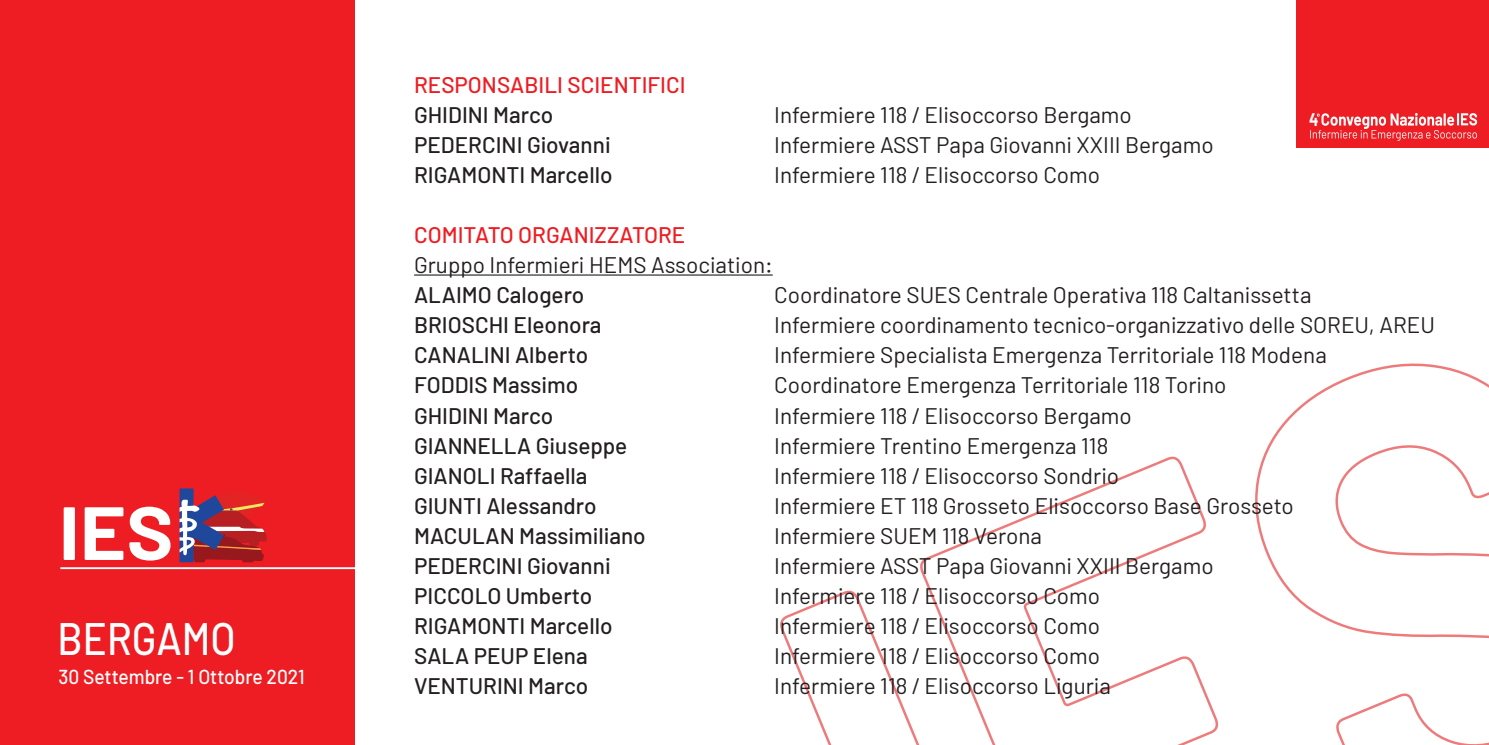
<style>
.page{position:relative;width:1489px;height:745px;background:#fff}
.page>*{position:absolute;margin:0;border:0;box-sizing:border-box;transform-origin:0 0}
.t1{font:700 75.25px "Barlow";color:#fff;scale:1.06 1}
.t2{font:500 45.5px "Barlow";color:#fff;scale:.89 1}
.t3{font:22.5px "Barlow";color:#231f20}
.t4{font:500 22.5px "Barlow";color:#231f20}
.t5{font:500 22.5px "Barlow";color:#ee1d23}
.t6{font:500 20.25px "Barlow";color:#fff;scale:.95 1}
.t7{font:700 17.75px "Barlow";color:#fff;scale:.87 1}
</style>
<div class="page">
<div style="left:0;top:0;width:354px;height:744px;background:#ee1d23"></div>
<svg style="left:179px;top:488px;width:88px;height:74px"></svg>
<div style="left:1296px;top:0;width:192px;height:148px;background:#ee1d23"></div>
<svg style="left:1310px;top:113px;width:166px;height:28px"></svg>
<hr style="left:60px;top:567px;width:296px;height:1px;background:#fff">
<svg style="left:780px;top:590px;width:136px;height:154px"></svg>
<svg style="left:916px;top:456px;width:303px;height:288px"></svg>
<svg style="left:1255px;top:363px;width:233px;height:381px"></svg>
<hr style="left:414px;top:274px;width:358px;height:1px;background:#231f20">
<h1 class="t1" style="left:59px;top:485px;width:110px">IES</h1>
<h2 class="t2" style="left:58px;top:609px;width:201px">BERGAMO</h2>
<p class="t6" style="left:58px;top:663px;width:261px">30 Settembre - 1 Ottobre 2021</p>
<p class="t5" style="left:414px;top:71px;width:273px">RESPONSABILI SCIENTIFICI</p>
<p class="t4" style="left:414px;top:101px;width:141px">GHIDINI Marco</p>
<p class="t3" style="left:774px;top:101px;width:359px">Infermiere 118 / Elisoccorso Bergamo</p>
<p class="t4" style="left:414px;top:131px;width:198px">PEDERCINI Giovanni</p>
<p class="t3" style="left:774px;top:131px;width:441px">Infermiere ASST Papa Giovanni XXIII Bergamo</p>
<p class="t4" style="left:414px;top:161px;width:200px">RIGAMONTI Marcello</p>
<p class="t3" style="left:774px;top:161px;width:327px">Infermiere 118 / Elisoccorso Como</p>
<p class="t7" style="left:1309px;top:109px;width:12px">4</p>
<p class="t5" style="left:414px;top:221px;width:272px">COMITATO ORGANIZZATORE</p>
<p class="t3" style="left:414px;top:251px;width:360px">Gruppo Infermieri HEMS Association:</p>
<p class="t4" style="left:414px;top:281px;width:172px">ALAIMO Calogero</p>
<p class="t3" style="left:774px;top:281px;width:538px">Coordinatore SUES Centrale Operativa 118 Caltanissetta</p>
<p class="t4" style="left:414px;top:311px;width:189px">BRIOSCHI Eleonora</p>
<p class="t3" style="left:774px;top:311px;width:662px">Infermiere coordinamento tecnico-organizzativo delle SOREU, AREU</p>
<p class="t4" style="left:414px;top:341px;width:176px">CANALINI Alberto</p>
<p class="t3" style="left:774px;top:341px;width:554px">Infermiere Specialista Emergenza Territoriale 118 Modena</p>
<p class="t4" style="left:414px;top:371px;width:166px">FODDIS Massimo</p>
<p class="t3" style="left:774px;top:371px;width:454px">Coordinatore Emergenza Territoriale 118 Torino</p>
<p class="t4" style="left:414px;top:401px;width:141px">GHIDINI Marco</p>
<p class="t3" style="left:774px;top:401px;width:359px">Infermiere 118 / Elisoccorso Bergamo</p>
<p class="t4" style="left:414px;top:431px;width:215px">GIANNELLA Giuseppe</p>
<p class="t3" style="left:774px;top:431px;width:335px">Infermiere Trentino Emergenza 118</p>
<p class="t4" style="left:414px;top:461px;width:175px">GIANOLI Raffaella</p>
<p class="t3" style="left:774px;top:461px;width:346px">Infermiere 118 / Elisoccorso Sondrio</p>
<p class="t4" style="left:414px;top:491px;width:184px">GIUNTI Alessandro</p>
<p class="t3" style="left:774px;top:491px;width:521px">Infermiere ET 118 Grosseto Elisoccorso Base Grosseto</p>
<p class="t4" style="left:414px;top:521px;width:233px">MACULAN Massimiliano</p>
<p class="t3" style="left:774px;top:521px;width:269px">Infermiere SUEM 118 Verona</p>
<p class="t4" style="left:414px;top:551px;width:198px">PEDERCINI Giovanni</p>
<p class="t3" style="left:774px;top:551px;width:441px">Infermiere ASST Papa Giovanni XXIII Bergamo</p>
<p class="t4" style="left:414px;top:581px;width:180px">PICCOLO Umberto</p>
<p class="t3" style="left:774px;top:581px;width:327px">Infermiere 118 / Elisoccorso Como</p>
<p class="t4" style="left:414px;top:611px;width:200px">RIGAMONTI Marcello</p>
<p class="t3" style="left:774px;top:611px;width:327px">Infermiere 118 / Elisoccorso Como</p>
<p class="t4" style="left:414px;top:641px;width:175px">SALA PEUP Elena</p>
<p class="t3" style="left:774px;top:641px;width:327px">Infermiere 118 / Elisoccorso Como</p>
<p class="t4" style="left:414px;top:671px;width:176px">VENTURINI Marco</p>
<p class="t3" style="left:774px;top:671px;width:338px">Infermiere 118 / Elisoccorso Liguria</p>
</div>
